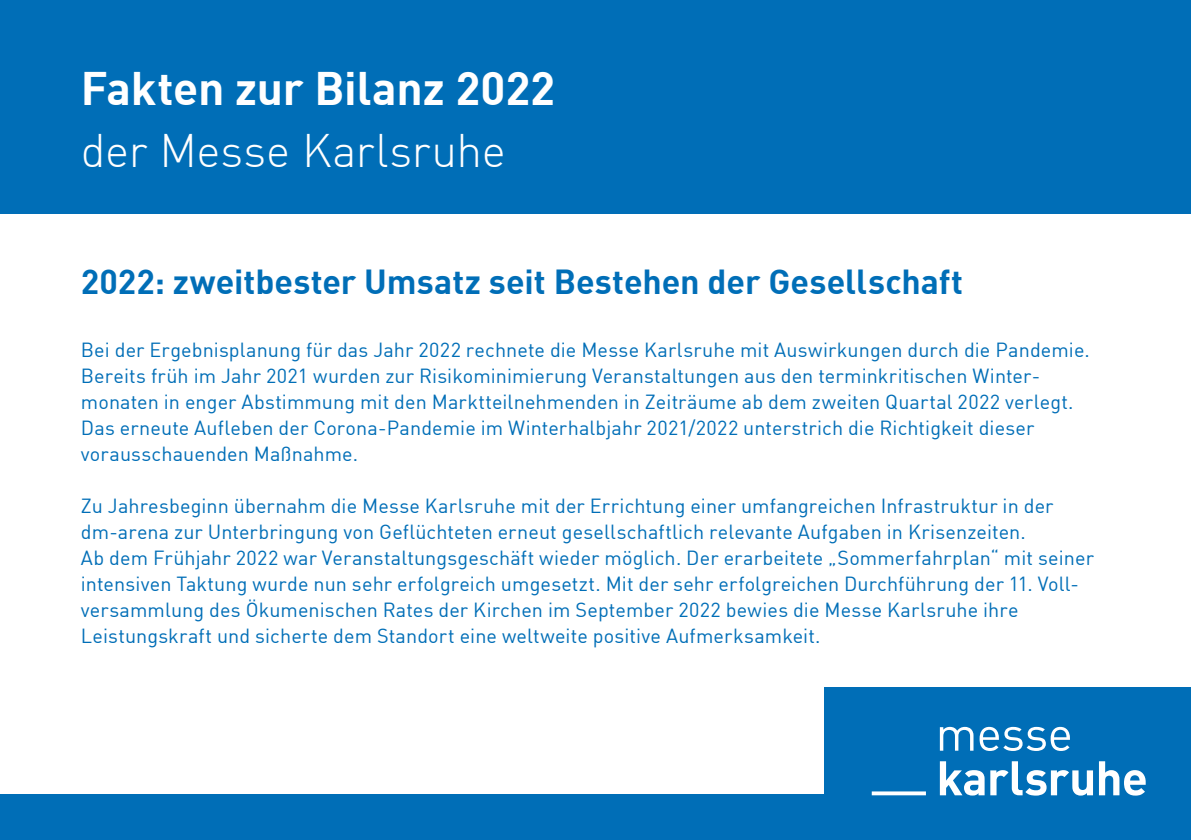
<style>
.page{position:relative;width:1191px;height:840px;background:#fff}
.page>*{position:absolute;margin:0;border:0;box-sizing:border-box;transform-origin:0 0}
.t1{font:700 46px "DIN";letter-spacing:-.005em;color:#fff}
.t2{font:300 46px "DIN";letter-spacing:-.005em;color:#fff}
.t3{font:700 34px "DIN";color:#006eb7}
.t4{font:20px/26px "DIN";letter-spacing:.005em;color:#006eb7}
</style>
<div class="page">
<div style="left:0;top:794px;width:1056px;height:45px;background:#006eb7"></div>
<div style="left:825px;top:686px;width:366px;height:153px;background:#006eb7"></div>
<div style="left:0;top:0;width:1191px;height:214px;background:#006eb7"></div>
<svg style="left:940px;top:726px;width:33px;height:24px"></svg>
<svg style="left:979px;top:726px;width:91px;height:24px"></svg>
<svg style="left:940px;top:761px;width:44px;height:34px"></svg>
<svg style="left:990px;top:761px;width:103px;height:34px"></svg>
<svg style="left:1099px;top:761px;width:46px;height:34px"></svg>
<hr style="left:871px;top:791px;width:55px;height:3px;background:#fff">
<h1 class="t1" style="left:81px;top:58px;width:476px">Fakten zur Bilanz 2022</h1>
<h1 class="t2" style="left:81px;top:122px;width:426px">der Messe Karlsruhe</h1>
<h2 class="t3" style="left:81px;top:260px;width:884px">2022: zweitbester Umsatz seit Bestehen der Gesellschaft</h2>
<p class="t4" style="left:81px;top:336px;width:1010px">Bei der Ergebnisplanung für das Jahr 2022 rechnete die Messe Karlsruhe mit Auswirkungen durch die Pandemie.<br>Bereits früh im Jahr 2021 wurden zur Risikominimierung Veranstaltungen aus den terminkritischen Winter&shy;monaten in enger Abstimmung mit den Marktteilnehmenden in Zeiträume ab dem zweiten Quartal 2022 verlegt.<br>Das erneute Aufleben der Corona-Pandemie im Winterhalbjahr 2021/2022 unterstrich die Richtigkeit dieser vorausschauenden Maßnahme.</p>
<p class="t4" style="left:81px;top:492px;width:1014px">Zu Jahresbeginn übernahm die Messe Karlsruhe mit der Errichtung einer umfangreichen Infrastruktur in der dm-arena zur Unterbringung von Geflüchteten erneut gesellschaftlich relevante Aufgaben in Krisenzeiten.<br>Ab dem Frühjahr 2022 war Veranstaltungsgeschäft wieder möglich. Der erarbeitete „Sommerfahrplan“ mit seiner intensiven Taktung wurde nun sehr erfolgreich umgesetzt. Mit der sehr erfolgreichen Durchführung der 11. Voll&shy;versammlung des Ökumenischen Rates der Kirchen im September 2022 bewies die Messe Karlsruhe ihre Leistungskraft und sicherte dem Standort eine weltweite positive Aufmerksamkeit.</p>
</div>
